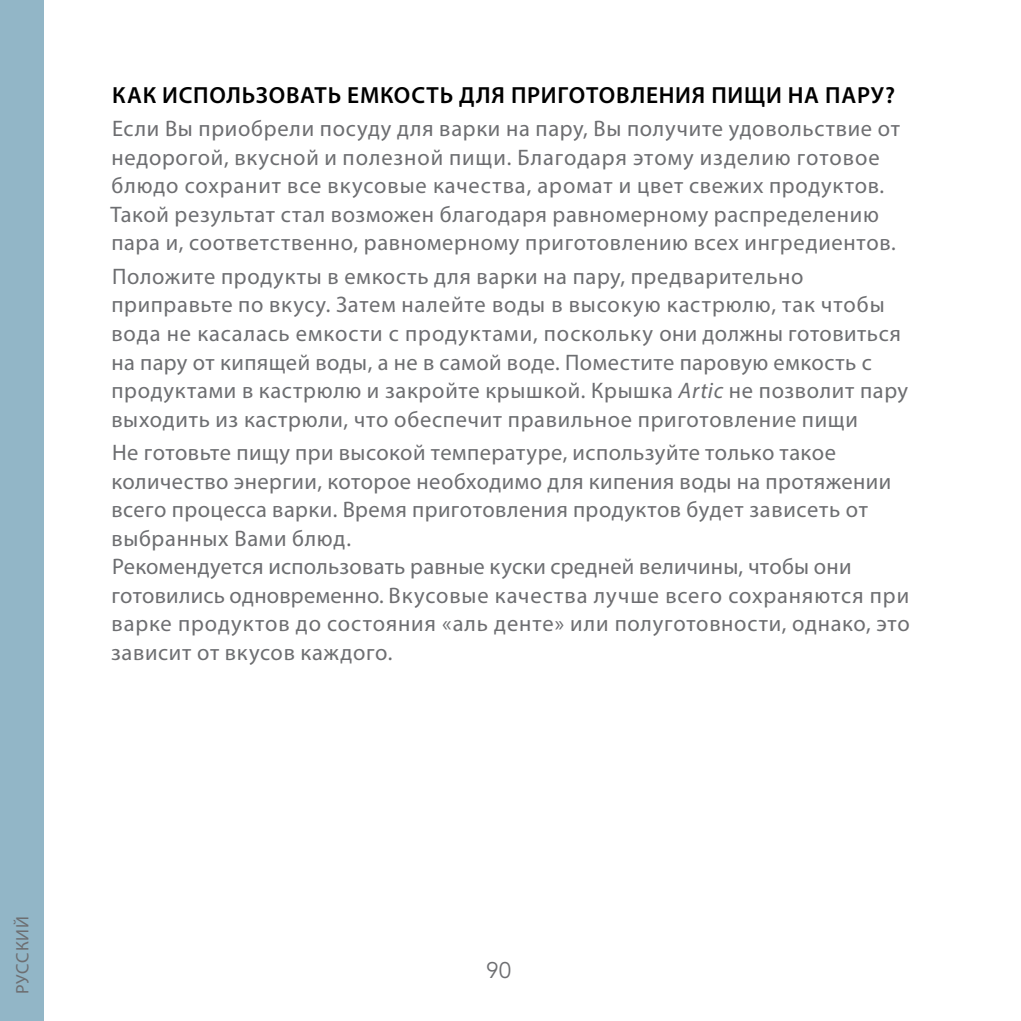
<style>
.page{position:relative;width:1021px;height:1021px;background:#fff}
.page>*{position:absolute;margin:0;border:0;box-sizing:border-box;transform-origin:0 0}
.t1{font:600 23.4px "Myriad Pro";letter-spacing:.03em;color:#000}
.t2{font:22.5px/28.5px "Myriad Pro";letter-spacing:.03em;color:#6d6e71}
.t3{font:22.5px "Avenir LT Std";color:#6d6e71}
.t4{font:18px "Myriad Pro";letter-spacing:.045em;color:#6d6e71}
.s1{font-style:italic}
</style>
<div class="page">
<div style="left:0;top:0;width:44px;height:1020px;background:#92b6c7"></div>
<p class="t1" style="left:112px;top:80px;width:784px">КАК ИСПОЛЬЗОВАТЬ ЕМКОСТЬ ДЛЯ ПРИГОТОВЛЕНИЯ ПИЩИ НА ПАРУ?</p>
<p class="t2" style="left:110px;top:114px;width:791px">Если Вы приобрели посуду для варки на пару, Вы получите удовольствие от недорогой, вкусной и полезной пищи. Благодаря этому изделию готовое блюдо сохранит все вкусовые качества, аромат и цвет свежих продуктов.<br>Такой результат стал возможен благодаря равномерному распределению пара и, соответственно, равномерному приготовлению всех ингредиентов.</p>
<p class="t2" style="left:111px;top:262px;width:798px">Положите продукты в емкость для варки на пару, предварительно приправьте по вкусу. Затем налейте воды в высокую кастрюлю, так чтобы вода не касалась емкости с продуктами, поскольку они должны готовиться на пару от кипящей воды, а не в самой воде. Поместите паровую емкость с продуктами в кастрюлю и закройте крышкой. Крышка <span class="s1">Artic</span> не позволит пару выходить из кастрюли, что обеспечит правильное приготовление пищи</p>
<p class="t2" style="left:111px;top:438px;width:800px">Не готовьте пищу при высокой температуре, используйте только такое количество энергии, которое необходимо для кипения воды на протяжении всего процесса варки. Время приготовления продуктов будет зависеть от выбранных Вами блюд.<br>Рекомендуется использовать равные куски средней величины, чтобы они готовились одновременно. Вкусовые качества лучше всего сохраняются при варке продуктов до состояния «аль денте» или полуготовности, однако, это зависит от вкусов каждого.</p>
<p class="t4" style="left:12px;top:994px;width:79px;rotate:-90deg">РУССКИЙ</p>
<p class="t3" style="left:486px;top:957px;width:27px">90</p>
</div>
